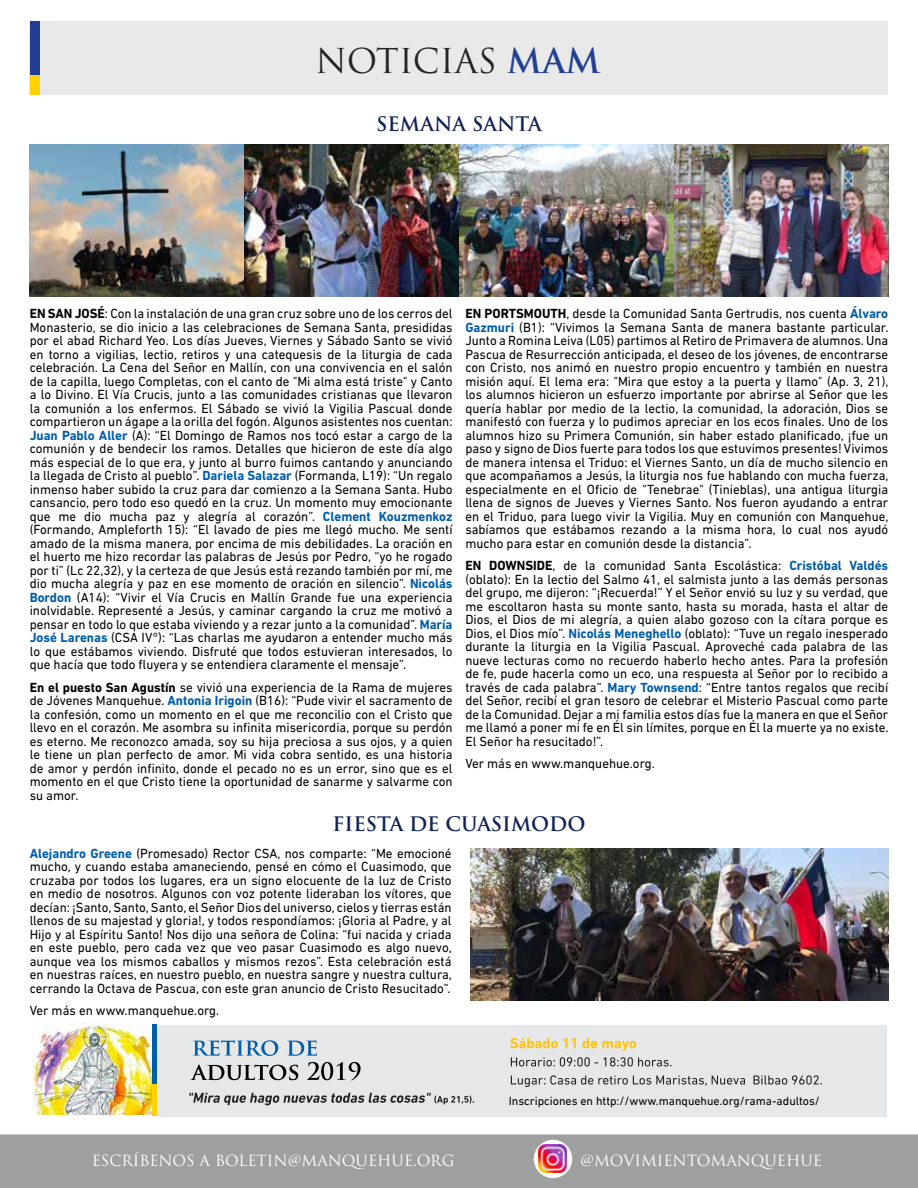
<style>
.page{position:relative;width:918px;height:1188px;background:#fff}
.page>*{position:absolute;margin:0;border:0;box-sizing:border-box;transform-origin:0 0}
.t1{font:33.3px "Trajan Pro";color:#242423}
.t2{font:700 19.5px "Trajan Pro";color:#112256}
.t3{font:15px "Trajan Pro";color:#fff}
.t4{font:13.5px/13.5px "DIN Next LT Pro";color:#000;text-align:justify}
.t5{font:12px "DIN Next LT Pro";color:#000}
.s1{font-weight:700;color:#223f94}
.s2{font-weight:700}
.s3{font-weight:700;color:#005daa}
</style>
<div class="page">
<div style="left:0;top:1135px;width:918px;height:53px;background:#9ea0a0"></div>
<div style="left:534px;top:1140px;width:38px;height:38px;background:#fff;border-radius:50%"></div>
<img style="left:539px;top:1144px;width:28px;height:29px">
<div style="left:30px;top:21px;width:858px;height:74px;background:#e9e9e9"></div>
<div style="left:30px;top:74px;width:9px;height:21px;background:#ffd200"></div>
<div style="left:30px;top:21px;width:9px;height:53px;background:#223f94"></div>
<img style="left:30px;top:144px;width:213px;height:153px">
<img style="left:675px;top:144px;width:213px;height:153px">
<img style="left:460px;top:144px;width:213px;height:153px">
<img style="left:245px;top:144px;width:213px;height:153px">
<img style="left:470px;top:848px;width:418px;height:153px">
<img style="left:32px;top:1023px;width:123px;height:92px">
<hr style="left:153px;top:1025px;width:4px;height:59px;background:#005daa">
<hr style="left:153px;top:1084px;width:4px;height:32px;background:#ffd200">
<div style="left:157px;top:1025px;width:730px;height:91px;background:#e6e7e8"></div>
<svg style="left:193px;top:1040px;width:85px;height:16px"></svg>
<svg style="left:287px;top:1040px;width:30px;height:16px"></svg>
<svg style="left:190px;top:1064px;width:108px;height:16px"></svg>
<svg style="left:307px;top:1062px;width:54px;height:18px"></svg>
<svg style="left:189px;top:1093px;width:285px;height:12px"></svg>
<svg style="left:510px;top:1038px;width:48px;height:10px"></svg>
<svg style="left:564px;top:1038px;width:12px;height:10px"></svg>
<svg style="left:582px;top:1038px;width:54px;height:13px"></svg>
<svg style="left:511px;top:1057px;width:87px;height:10px"></svg>
<svg style="left:604px;top:1057px;width:67px;height:10px"></svg>
<svg style="left:511px;top:1075px;width:234px;height:12px"></svg>
<svg style="left:753px;top:1075px;width:69px;height:10px"></svg>
<h1 class="t1" style="left:315px;top:40px;width:287px">NOTICIAS <span class="s1">MAM</span></h1>
<h2 class="t2" style="left:376px;top:112px;width:167px">SEMANA SANTA</h2>
<p class="t4" style="left:30px;top:307px;width:424px"><span class="s2">EN SAN JOSÉ</span>: Con la instalación de una gran cruz sobre uno de los cerros del Monasterio, se dio inicio a las celebraciones de Semana Santa, presididas por el abad Richard Yeo. Los días Jueves, Viernes y Sábado Santo se vivió en torno a vigilias, lectio, retiros y una catequesis de la liturgia de cada celebración. La Cena del Señor en Mallín, con una convivencia en el salón de la capilla, luego Completas, con el canto de "Mi alma está triste" y Canto a lo Divino. El Vía Crucis, junto a las comunidades cristianas que llevaron la comunión a los enfermos. El Sábado se vivió la Vigilia Pascual donde compartieron un ágape a la orilla del fogón. Algunos asistentes nos cuentan:<br><span class="s3">Juan Pablo Aller</span> (A): “El Domingo de Ramos nos tocó estar a cargo de la comunión y de bendecir los ramos. Detalles que hicieron de este día algo más especial de lo que era, y junto al burro fuimos cantando y anunciando la llegada de Cristo al pueblo”. <span class="s3">Dariela Salazar</span> (Formanda, L19): “Un regalo inmenso haber subido la cruz para dar comienzo a la Semana Santa. Hubo cansancio, pero todo eso quedó en la cruz. Un momento muy emocionante que me dio mucha paz y alegría al corazón”. <span class="s3">Clement Kouzmenkoz </span>(Formando, Ampleforth 15): “El lavado de pies me llegó mucho. Me sentí amado de la misma manera, por encima de mis debilidades. La oración en el huerto me hizo recordar las palabras de Jesús por Pedro, “yo he rogado por ti” (Lc 22,32), y la certeza de que Jesús está rezando también por mí, me dio mucha alegría y paz en ese momento de oración en silencio”. <span class="s3">Nicolás Bordon</span> (A14): “Vivir el Vía Crucis en Mallín Grande fue una experiencia inolvidable. Representé a Jesús, y caminar cargando la cruz me motivó a pensar en todo lo que estaba viviendo y a rezar junto a la comunidad”. <span class="s3">María José Larenas</span> (CSA IV°): “Las charlas me ayudaron a entender mucho más lo que estábamos viviendo. Disfruté que todos estuvieran interesados, lo que hacía que todo fluyera y se entendiera claramente el mensaje”.</p>
<p class="t4" style="left:30px;top:680px;width:424px"><span class="s2">En el puesto San Agustín</span> se vivió una experiencia de la Rama de mujeres de Jóvenes Manquehue. <span class="s3">Antonia Irigoin</span> (B16): “Pude vivir el sacramento de la confesión, como un momento en el que me reconcilio con el Cristo que llevo en el corazón. Me asombra su infinita misericordia, porque su perdón es eterno. Me reconozco amada, soy su hija preciosa a sus ojos, y a quien le tiene un plan perfecto de amor. Mi vida cobra sentido, es una historia de amor y perdón infinito, donde el pecado no es un error, sino que es el momento en el que Cristo tiene la oportunidad de sanarme y salvarme con su amor.</p>
<p class="t4" style="left:465px;top:307px;width:425px"><span class="s2">EN PORTSMOUTH</span>, desde la Comunidad Santa Gertrudis, nos cuenta <span class="s3">Álvaro Gazmuri</span> (B1): “Vivimos la Semana Santa de manera bastante particular.<br>Junto a Romina Leiva (L05) partimos al Retiro de Primavera de alumnos. Una Pascua de Resurrección anticipada, el deseo de los jóvenes, de encontrarse con Cristo, nos animó en nuestro propio encuentro y también en nuestra misión aquí. El lema era: "Mira que estoy a la puerta y llamo" (Ap. 3, 21), los alumnos hicieron un esfuerzo importante por abrirse al Señor que les quería hablar por medio de la lectio, la comunidad, la adoración, Dios se manifestó con fuerza y lo pudimos apreciar en los ecos finales. Uno de los alumnos hizo su Primera Comunión, sin haber estado planificado, ¡fue un paso y signo de Dios fuerte para todos los que estuvimos presentes! Vivimos de manera intensa el Triduo: el Viernes Santo, un día de mucho silencio en que acompañamos a Jesús, la liturgia nos fue hablando con mucha fuerza, especialmente en el Oficio de "Tenebrae" (Tinieblas), una antigua liturgia llena de signos de Jueves y Viernes Santo. Nos fueron ayudando a entrar en el Triduo, para luego vivir la Vigilia. Muy en comunión con Manquehue, sabíamos que estábamos rezando a la misma hora, lo cual nos ayudó mucho para estar en comunión desde la distancia”.</p>
<p class="t4" style="left:465px;top:559px;width:425px"><span class="s2">EN DOWNSIDE</span>, de la comunidad Santa Escolástica: <span class="s3">Cristóbal Valdés </span>(oblato): En la lectio del Salmo 41, el salmista junto a las demás personas del grupo, me dijeron: “¡Recuerda!” Y el Señor envió su luz y su verdad, que me escoltaron hasta su monte santo, hasta su morada, hasta el altar de Dios, el Dios de mi alegría, a quien alabo gozoso con la cítara porque es Dios, el Dios mío”. <span class="s3">Nicolás Meneghello</span> (oblato): “Tuve un regalo inesperado durante la liturgia en la Vigilia Pascual. Aproveché cada palabra de las nueve lecturas como no recuerdo haberlo hecho antes. Para la profesión de fe, pude hacerla como un eco, una respuesta al Señor por lo recibido a través de cada palabra”. <span class="s3">Mary Townsend</span>: “Entre tantos regalos que recibí del Señor, recibí el gran tesoro de celebrar el Misterio Pascual como parte de la Comunidad. Dejar a mi familia estos días fue la manera en que el Señor me llamó a poner mi fe en Él sin límites, porque en Él la muerte ya no existe.<br>El Señor ha resucitado!”.</p>
<p class="t4" style="left:465px;top:756px;width:191px">Ver más en www.manquehue.org.</p>
<h2 class="t2" style="left:332px;top:812px;width:255px">FIESTA DE CUASIMODO</h2>
<p class="t4" style="left:30px;top:846px;width:424px"><span class="s3">Alejandro Greene</span> (Promesado) Rector CSA, nos comparte: “Me emocioné mucho, y cuando estaba amaneciendo, pensé en cómo el Cuasimodo, que cruzaba por todos los lugares, era un signo elocuente de la luz de Cristo en medio de nosotros. Algunos con voz potente lideraban los vítores, que decían: ¡Santo, Santo, Santo, el Señor Dios del universo, cielos y tierras están llenos de su majestad y gloria!, y todos respondíamos: ¡Gloria al Padre, y al Hijo y al Espíritu Santo! Nos dijo una señora de Colina: “fui nacida y criada en este pueblo, pero cada vez que veo pasar Cuasimodo es algo nuevo, aunque vea los mismos caballos y mismos rezos”. Esta celebración está en nuestras raíces, en nuestro pueblo, en nuestra sangre y nuestra cultura, cerrando la Octava de Pascua, con este gran anuncio de Cristo Resucitado”.</p>
<p class="t4" style="left:30px;top:1003px;width:191px">Ver más en www.manquehue.org.</p>
<p class="t3" style="left:92px;top:1151px;width:364px">ESCRÍBENOS A BOLETIN@MANQUEHUE.ORG</p>
<p class="t5" style="left:509px;top:1094px;width:313px">Inscripciones en http://www.manquehue.org/rama-adultos/</p>
<p class="t3" style="left:580px;top:1151px;width:243px">@MOVIMIENTOMANQUEHUE</p>
</div>
